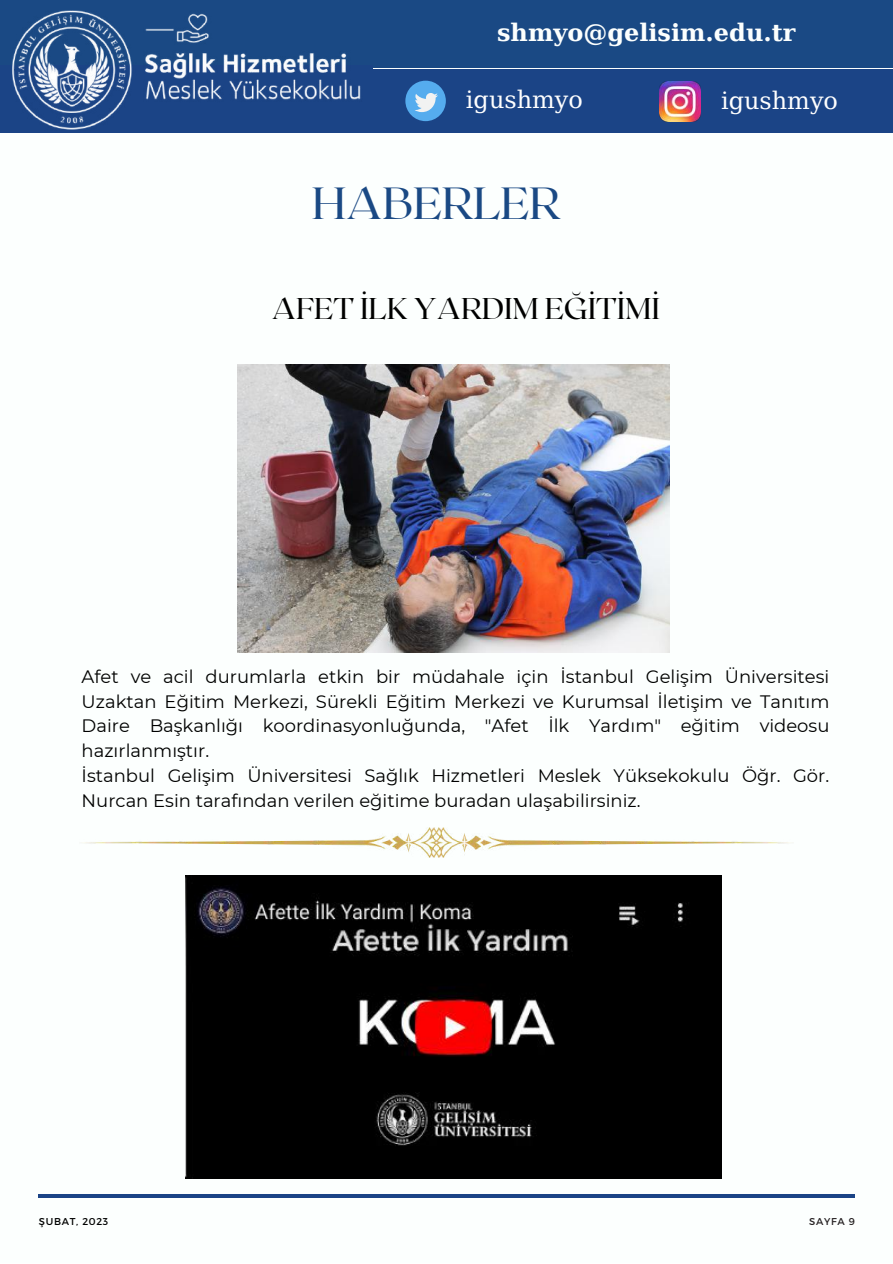
<style>
.page{position:relative;width:893px;height:1264px;background:#fff}
.page>*{position:absolute;margin:0;border:0;box-sizing:border-box;transform-origin:0 0}
.t1{font:45px "Roxborough CF";color:#1a4984}
.t2{font:30px "Roxborough CF";color:#000}
.t3{font:700 24px "DejaVu Serif";color:#fcfffe}
.t4{font:24px "DejaVu Serif";color:#fff}
.t5{font:18px/24.8px "Montserrat";color:#000}
.t6{font:9.9px "Montserrat";letter-spacing:.07em;color:#000}
.t7{font:9.9px "Montserrat";letter-spacing:.07em;color:#252122}
</style>
<div class="page">
<hr style="left:38px;top:1194px;width:816px;height:3px;background:#1b4486">
<div style="left:0;top:0;width:892px;height:67px;background:#1a4984"></div>
<div style="left:372px;top:70px;width:520px;height:63px;background:#1b4486"></div>
<div style="left:405px;top:81px;width:41px;height:40px;background:#55acee;border-radius:50%"></div>
<svg style="left:415px;top:93px;width:23px;height:19px"></svg>
<img style="left:659px;top:81px;width:41px;height:41px">
<img style="left:0;top:10px;width:389px;height:123px">
<img style="left:82px;top:827px;width:709px;height:30px">
<img style="left:186px;top:875px;width:535px;height:303px">
<img style="left:238px;top:364px;width:431px;height:288px">
<h3 class="t3" style="left:497px;top:18px;width:300px">shmyo@gelisim.edu.tr</h3>
<h3 class="t4" style="left:466px;top:86px;width:118px">igushmyo</h3>
<h3 class="t4" style="left:721px;top:87px;width:118px">igushmyo</h3>
<h1 class="t1" style="left:312px;top:174px;width:250px">HABERLER</h1>
<h2 class="t2" style="left:272px;top:289px;width:389px">AFET İLK YARDIM EĞİTİMİ</h2>
<p class="t5" style="left:82px;top:664px;width:749px">Afet ve aci l durumlarla etki n bi r müdahale içi n İstanbul Gelişi m Üniversitesi Uzaktan Eğiti m Merkezi, Sürekli Eğiti m Merkezi ve Kurumsal İletişi m ve Tanıtım Dai re Başkanlığı koordi nasyonluğunda, "Afet İlk Yardım" eğiti m videosu hazırlanmıştır.<br>İstanbul Gelişi m Üniversitesi Sağlık Hizmetleri Meslek Yüksekokulu Öğr. Gör.<br>Nurcan Esi n tarafından veri len eğiti me buradan ulaşabi li rsi niz.</p>
<p class="t6" style="left:39px;top:1214px;width:71px">ŞUBAT, 2023</p>
<p class="t7" style="left:809px;top:1214px;width:47px">SAYFA 9</p>
</div>
